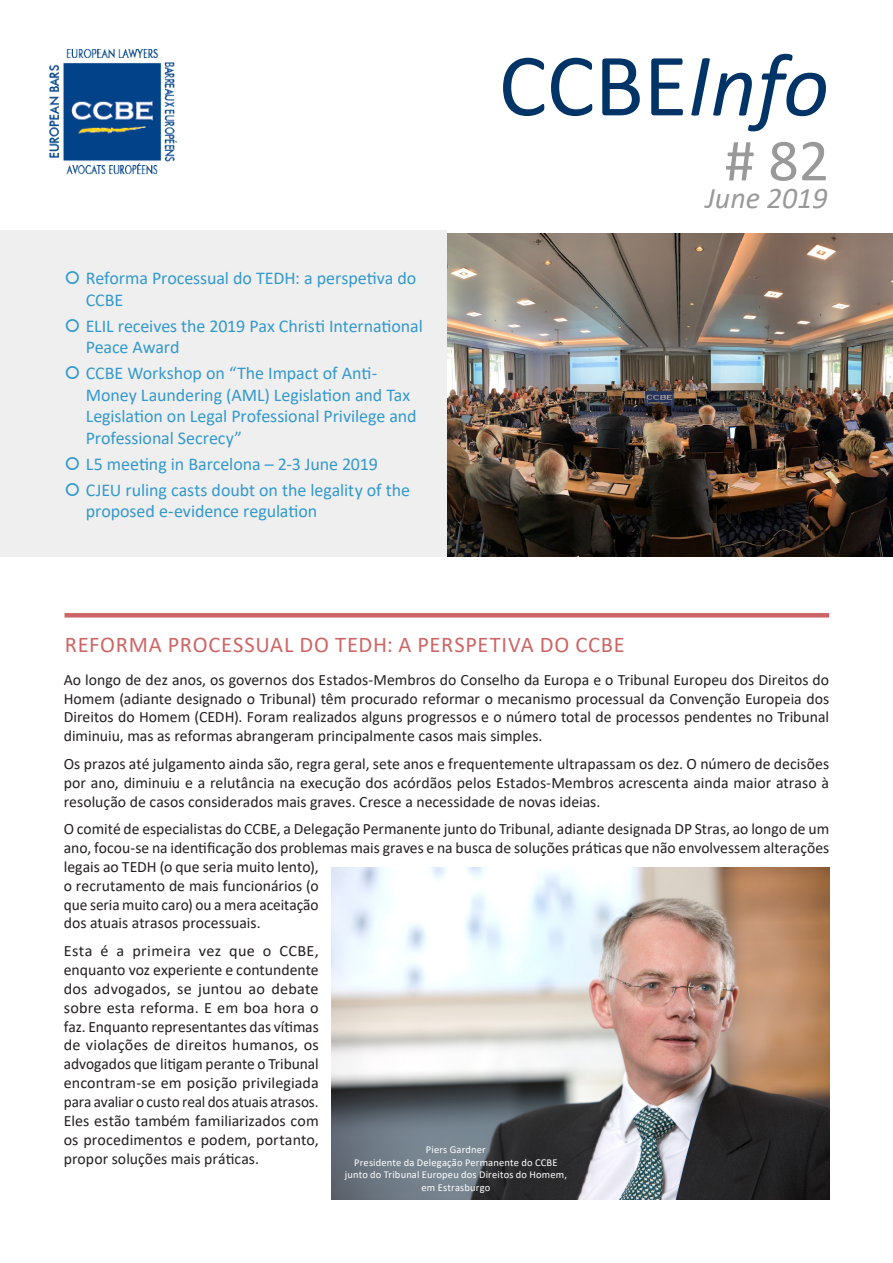
<style>
.page{position:relative;width:893px;height:1263px;background:#fff}
.page>*{position:absolute;margin:0;border:0;box-sizing:border-box;transform-origin:0 0}
.t1{font:90px "Calibri";color:#036}
.t2{font:60px "Calibri";color:#999}
.t3{font:italic 30px "Calibri";color:#999}
.Titre_01{font:22.5px "Calibri";letter-spacing:.035em;color:#c66}
.t4{font:18px/21.6px "Calibri";letter-spacing:-.005em;color:#39c}
.Contenu{font:15.75px/18.9px "Calibri";color:#231f20;text-align:justify}
.Légende_blanc{font:10.5px/12.6px "Calibri";letter-spacing:.015em;color:#fff;text-align:center}
.s1{font-style:italic}
</style>
<div class="page">
<img style="left:49px;top:49px;width:127px;height:126px">
<img style="left:446px;top:233px;width:447px;height:323px">
<img style="left:331px;top:867px;width:498px;height:332px">
<hr style="left:65px;top:613px;width:764px;height:4px;background:#c66">
<div style="left:0;top:231px;width:446px;height:326px;background:#efefef"></div>
<p class="t4" style="left:86px;top:267px;width:332px">Reforma Processual do TEDH: a perspetiva do<br>CCBE</p>
<p class="t4" style="left:86px;top:314px;width:338px">ELIL receives the 2019 Pax Christi International<br>Peace Award</p>
<p class="t4" style="left:86px;top:362px;width:332px">CCBE Workshop on “The Impact of Anti-Money Laundering (AML) Legislation and Tax Legislation on Legal Professional Privilege and Professional Secrecy”</p>
<p class="t4" style="left:86px;top:452px;width:294px">L5 meeting in Barcelona – 2-3 June 2019</p>
<p class="t4" style="left:86px;top:478px;width:326px">CJEU ruling casts doubt on the legality of the proposed e-evidence regulation</p>
<p class="t1" style="left:499px;top:23px;width:332px">CCBE<span class="s1">Info</span></p>
<p class="t2" style="left:725px;top:119px;width:106px"># 82</p>
<p class="t3" style="left:705px;top:178px;width:124px">June 2019</p>
<p class="Titre_01" style="left:65px;top:628px;width:561px">REFORMA PROCESSUAL DO TEDH: A PERSPETIVA DO CCBE</p>
<p class="Contenu" style="left:64px;top:669px;width:767px">Ao longo de dez anos, os governos dos Estados-Membros do Conselho da Europa e o Tribunal Europeu dos Direitos do Homem (adiante designado o Tribunal) têm procurado reformar o mecanismo processual da Convenção Europeia dos Direitos do Homem (CEDH). Foram realizados alguns progressos e o número total de processos pendentes no Tribunal diminuiu, mas as reformas abrangeram principalmente casos mais simples.</p>
<p class="Contenu" style="left:64px;top:754px;width:767px">Os prazos até julgamento ainda são, regra geral, sete anos e frequentemente ultrapassam os dez. O número de decisões por ano, diminuiu e a relutância na execução dos acórdãos pelos Estados-Membros acrescenta ainda maior atraso à resolução de casos considerados mais graves. Cresce a necessidade de novas ideias.</p>
<p class="Contenu" style="left:64px;top:819px;width:767px;text-align:left">O comité de especialistas do CCBE, a Delegação Permanente junto do Tribunal, adiante designada DP Stras, ao longo de um ano, focou-se na identificação dos problemas mais graves e na busca de soluções práticas que não envolvessem alterações legais ao TEDH (o que seria muito lento),<br>o recrutamento de mais funcionários (o<br>que seria muito caro) ou a mera aceitação<br>dos atuais atrasos processuais.</p>
<p class="Contenu" style="left:64px;top:941px;width:256px">Esta é a primeira vez que o CCBE, enquanto voz experiente e contundente dos advogados, se juntou ao debate sobre esta reforma. E em boa hora o faz. Enquanto representantes das vítimas de violações de direitos humanos, os advogados que litigam perante o Tribunal encontram-se em posição privilegiada para avaliar o custo real dos atuais atrasos.<br>Eles estão também familiarizados com os procedimentos e podem, portanto, propor soluções mais práticas.</p>
<p class="Légende_blanc" style="left:426px;top:1143px;width:62px">Piers Gardner</p>
<p class="Légende_blanc" style="left:345px;top:1155px;width:224px">Presidente da Delegação Permanente do CCBE junto do Tribunal Europeu dos Direitos do Homem, em Estrasburgo</p>
</div>
